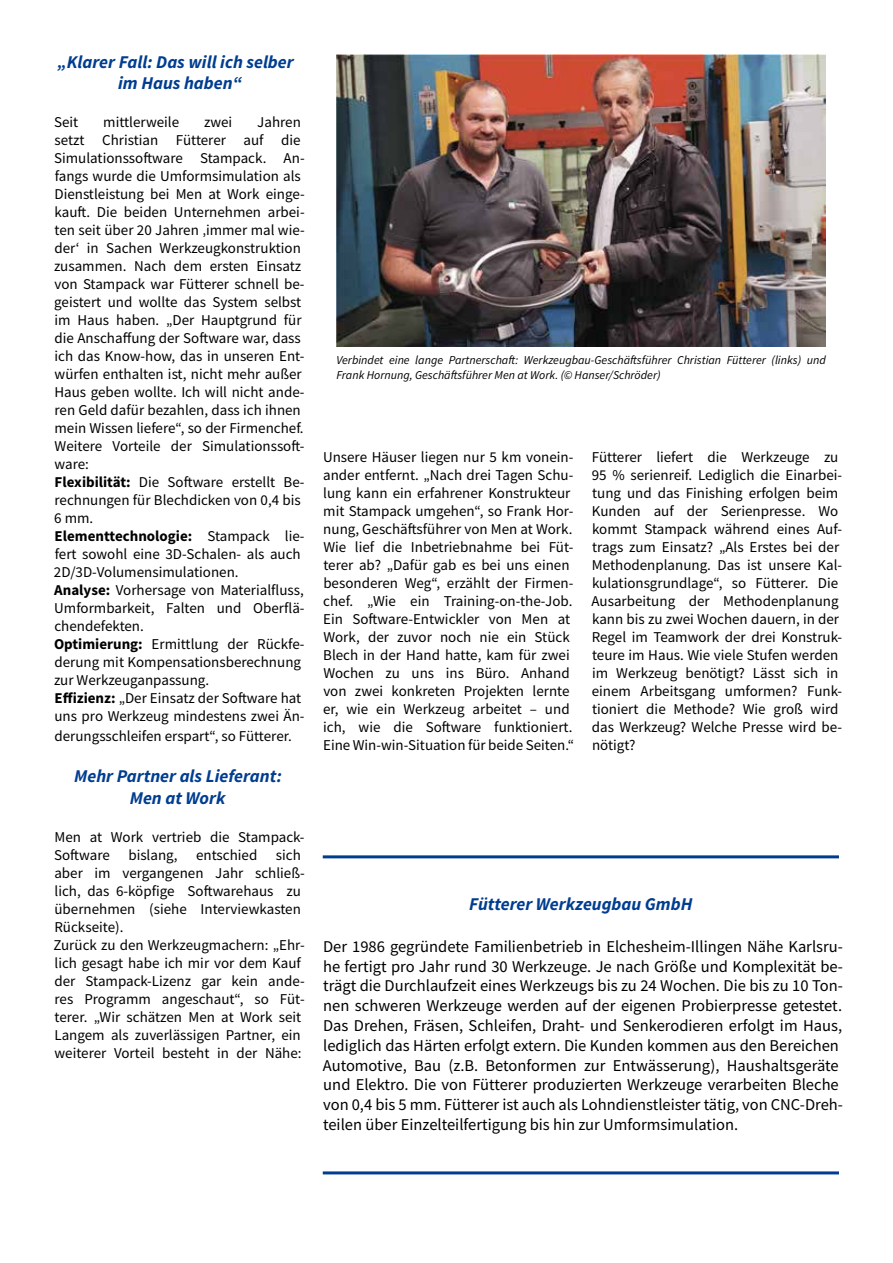
<style>
.page{position:relative;width:893px;height:1263px;background:#fff}
.page>*{position:absolute;margin:0;border:0;box-sizing:border-box;transform-origin:0 0}
.t1{font:italic 700 18px/21.6px "Source Sans Pro";color:#003d90;text-align:center}
.t2{font:16.5px/19.8px "Source Sans Pro";color:#000}
.t3{font:15px/18px "Source Sans Pro";color:#000}
.t4{font:italic 12px/14.4px "Source Sans Pro";color:#000}
.s1{font-weight:700}
</style>
<div class="page">
<img style="left:336px;top:54px;width:490px;height:293px">
<hr style="left:323px;top:855px;width:516px;height:3px;background:#003d90">
<hr style="left:323px;top:1171px;width:516px;height:3px;background:#003d90">
<p class="t1" style="left:58px;top:51px;width:238px">„Klarer Fall: Das will ich selber im Haus haben“</p>
<p class="t3" style="left:54px;top:113px;width:26px">Seit</p>
<p class="t3" style="left:103px;top:113px;width:77px">mittlerweile</p>
<p class="t3" style="left:204px;top:113px;width:30px">zwei</p>
<p class="t3" style="left:54px;top:113px;width:252px;text-indent:203px">Jahren setzt Christian Fütterer auf die Simulationssoftware Stampack. An&shy;fangs wurde die Umformsimulation als Dienstleistung bei Men at Work einge&shy;kauft. Die beiden Unternehmen arbei&shy;ten seit über 20 Jahren ‚immer mal wie&shy;der‘ in Sachen Werkzeugkonstruktion zusammen. Nach dem ersten Einsatz von Stampack war Fütterer schnell be&shy;geistert und wollte das System selbst im Haus haben. „Der Hauptgrund für die Anschaffung der Software war, dass ich das Know-how, das in unseren Ent&shy;würfen enthalten ist, nicht mehr außer Haus geben wollte. Ich will nicht ande&shy;ren Geld dafür bezahlen, dass ich ihnen mein Wissen liefere“, so der Firmenchef.<br>Weitere Vorteile der Simulationssoft&shy;ware:<br><span class="s1">Flexibilität:</span> Die Software erstellt Be&shy;rechnungen für Blechdicken von 0,4 bis 6 mm.<br><span class="s1">Elementtechnologie:</span> Stampack lie&shy;fert sowohl eine 3D-Schalen- als auch 2D/3D-Volumensimulationen.<br><span class="s1">Analyse:</span> Vorhersage von Materialfluss, Umformbarkeit, Falten und Oberflä&shy;chendefekten.<br><span class="s1">Optimierung:</span> Ermittlung der Rückfe&shy;derung mit Kompensationsberechnung zur Werkzeuganpassung.<br><span class="s1">Effizienz:</span> „Der Einsatz der Software hat uns pro Werkzeug mindestens zwei Än-</p>
<p class="t3" style="left:54px;top:727px;width:239px">derungsschleifen erspart“, so Fütterer.</p>
<p class="t1" style="left:74px;top:765px;width:209px">Mehr Partner als Lieferant:<br>Men at Work</p>
<p class="t3" style="left:53px;top:828px;width:253px">Men at Work vertrieb die Stampack-Software bislang, entschied sich aber im vergangenen Jahr schließ&shy;lich, das 6-köpfige Softwarehaus zu übernehmen (siehe Interviewkasten Rückseite).<br>Zurück zu den Werkzeugmachern: „Ehr&shy;lich gesagt habe ich mir vor dem Kauf der Stampack-Lizenz gar kein ande&shy;res Programm angeschaut“, so Füt&shy;terer. „Wir schätzen Men at Work seit Langem als zuverlässigen Partner, ein weiterer Vorteil besteht in der Nähe:</p>
<p class="t4" style="left:336px;top:353px;width:491px">Verbindet eine lange Partnerschaft: Werkzeugbau-Geschäftsführer Christian Fütterer (links) und<br>Frank Hornung, Geschäftsführer Men at Work. (© Hanser/Schröder)</p>
<p class="t3" style="left:323px;top:447px;width:253px">Unsere Häuser liegen nur 5 km vonein&shy;ander entfernt. „Nach drei Tagen Schu&shy;lung kann ein erfahrener Konstrukteur mit Stampack umgehen“, so Frank Hor&shy;nung, Geschäftsführer von Men at Work.<br>Wie lief die Inbetriebnahme bei Füt&shy;terer ab? „Dafür gab es bei uns einen besonderen Weg“, erzählt der Firmen&shy;chef. „Wie ein Training-on-the-Job.<br>Ein Software-Entwickler von Men at Work, der zuvor noch nie ein Stück Blech in der Hand hatte, kam für zwei Wochen zu uns ins Büro. Anhand von zwei konkreten Projekten lernte er, wie ein Werkzeug arbeitet – und ich, wie die Software funktioniert.<br>Eine Win-win-Situation für beide Seiten.“</p>
<p class="t3" style="left:591px;top:447px;width:252px">Fütterer liefert die Werkzeuge zu 95 % serienreif. Lediglich die Einarbei&shy;tung und das Finishing erfolgen beim Kunden auf der Serienpresse. Wo kommt Stampack während eines Auf&shy;trags zum Einsatz? „Als Erstes bei der Methodenplanung. Das ist unsere Kal&shy;kulationsgrundlage“, so Fütterer. Die Ausarbeitung der Methodenplanung kann bis zu zwei Wochen dauern, in der Regel im Teamwork der drei Konstruk&shy;teure im Haus. Wie viele Stufen werden im Werkzeug benötigt? Lässt sich in einem Arbeitsgang umformen? Funk&shy;tioniert die Methode? Wie groß wird das Werkzeug? Welche Presse wird be&shy;nötigt?</p>
<p class="t1" style="left:469px;top:893px;width:225px">Fütterer Werkzeugbau GmbH</p>
<p class="t2" style="left:323px;top:936px;width:522px">Der 1986 gegründete Familienbetrieb in Elchesheim-Illingen Nähe Karlsru&shy;he fertigt pro Jahr rund 30 Werkzeuge. Je nach Größe und Komplexität be&shy;trägt die Durchlaufzeit eines Werkzeugs bis zu 24 Wochen. Die bis zu 10 Ton&shy;nen schweren Werkzeuge werden auf der eigenen Probierpresse getestet.<br>Das Drehen, Fräsen, Schleifen, Draht- und Senkerodieren erfolgt im Haus, lediglich das Härten erfolgt extern. Die Kunden kommen aus den Bereichen Automotive, Bau (z.B. Betonformen zur Entwässerung), Haushaltsgeräte und Elektro. Die von Fütterer produzierten Werkzeuge verarbeiten Bleche von 0,4 bis 5 mm. Fütterer ist auch als Lohndienstleister tätig, von CNC-Dreh&shy;teilen über Einzelteilfertigung bis hin zur Umformsimulation.</p>
</div>
